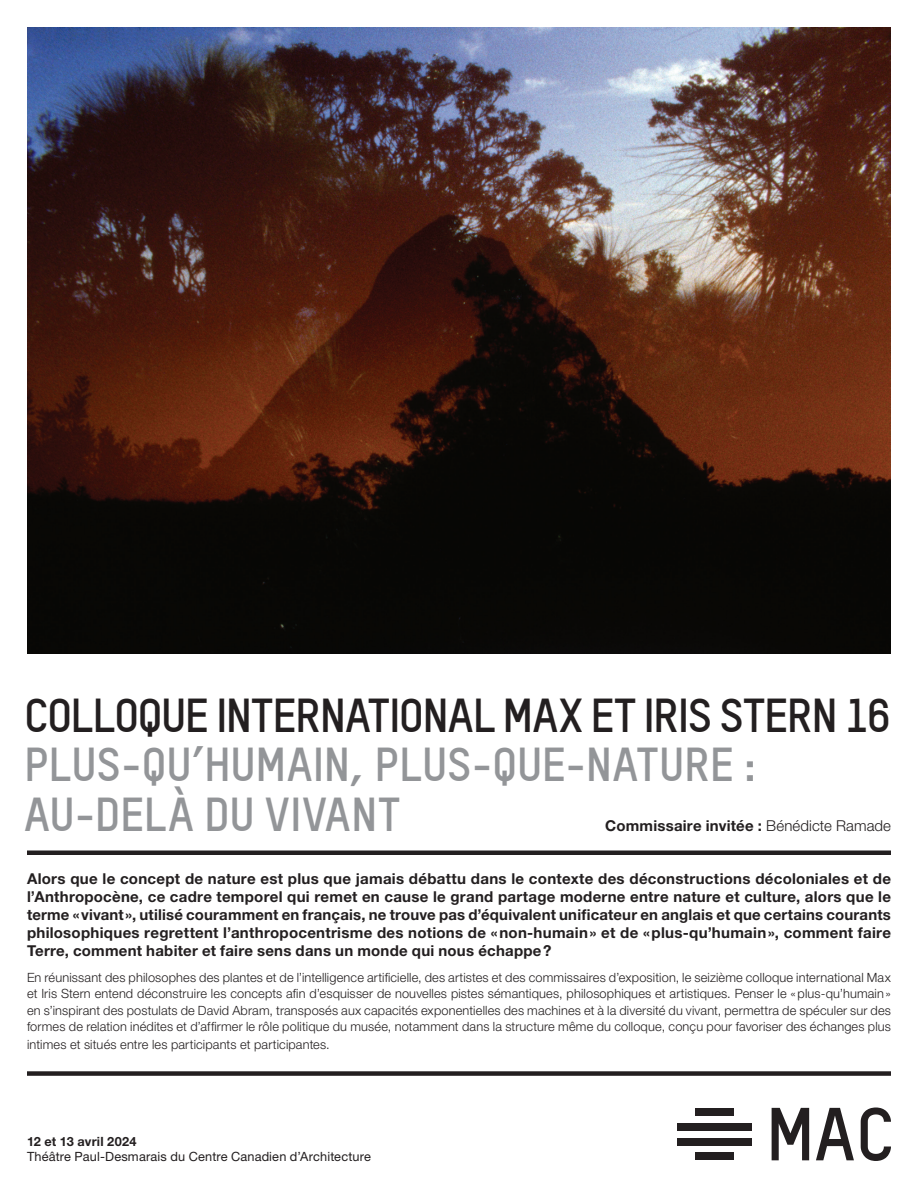
<style>
.page{position:relative;width:918px;height:1188px;background:#fff}
.page>*{position:absolute;margin:0;border:0;box-sizing:border-box;transform-origin:0 0}
.t1{font:700 46.5px/49.5px "TSTAR";letter-spacing:-.005em;color:#939598}
.t2{font:700 46.5px "TSTAR";letter-spacing:-.03em;color:#231f20}
.t3{font:700 15px/18px "Helvetica Neue LT Pro";letter-spacing:.015em;color:#231f20;text-align:justify}
.t4{font:300 12.75px/16.5px "Helvetica Neue LT Pro";letter-spacing:.01em;color:#231f20;text-align:justify}
.t5{font:12.75px "Helvetica Neue LT Pro";letter-spacing:.01em;color:#231f20}
.t6{font:700 12.75px "Helvetica Neue LT Pro";letter-spacing:.02em;color:#231f20}
.s1{font-weight:300}
</style>
<div class="page">
<img style="left:27px;top:27px;width:864px;height:626px">
<div style="left:696px;top:1108px;width:38px;height:8px;background:#231f20"></div>
<div style="left:678px;top:1123px;width:74px;height:8px;background:#231f20"></div>
<div style="left:678px;top:1138px;width:74px;height:8px;background:#231f20"></div>
<div style="left:696px;top:1152px;width:38px;height:8px;background:#231f20"></div>
<svg style="left:861px;top:1108px;width:30px;height:53px"></svg>
<svg style="left:816px;top:1108px;width:38px;height:52px"></svg>
<svg style="left:772px;top:1108px;width:37px;height:52px"></svg>
<div style="left:27px;top:1071px;width:864px;height:5px;background:#231f20"></div>
<div style="left:27px;top:850px;width:864px;height:5px;background:#231f20"></div>
<h1 class="t2" style="left:24px;top:686px;width:868px">COLLOQUE INTERNATIONAL MAX ET IRIS STERN 16</h1>
<h1 class="t1" style="left:24px;top:739px;width:734px">PLUS-QU’HUMAIN, PLUS-QUE-NATURE :<br>AU-DELÀ DU VIVANT</h1>
<p class="t3" style="left:605px;top:816px;width:287px">Commissaire invitée : <span class="s1">Bénédicte Ramade</span></p>
<p class="t3" style="left:27px;top:870px;width:866px">Alors que le concept de nature est plus que jamais débattu dans le contexte des déconstructions décoloniales et de l’Anthropocène, ce cadre temporel qui remet en cause le grand partage moderne entre nature et culture, alors que le terme «vivant», utilisé couramment en français, ne trouve pas d’équivalent unificateur en anglais et que certains courants philosophiques regrettent l’anthropocentrisme des notions de «non-humain» et de «plus-qu’humain», comment faire Terre, comment habiter et faire sens dans un monde qui nous échappe?</p>
<p class="t4" style="left:27px;top:969px;width:866px">En réunissant des philosophes des plantes et de l’intelligence artificielle, des artistes et des commissaires d’exposition, le seizième colloque international Max et Iris Stern entend déconstruire les concepts afin d’esquisser de nouvelles pistes sémantiques, philosophiques et artistiques. Penser le «plus-qu’humain» en s’inspirant des postulats de David Abram, transposés aux capacités exponentielles des machines et à la diversité du vivant, permettra de spéculer sur des formes de relation inédites et d’affirmer le rôle politique du musée, notamment dans la structure même du colloque, conçu pour favoriser des échanges plus</p>
<p class="t4" style="left:27px;top:1036px;width:304px">intimes et situés entre les participants et participantes.</p>
<p class="t6" style="left:27px;top:1134px;width:111px">12 et 13 avril 2024</p>
<p class="t5" style="left:27px;top:1149px;width:345px">Théâtre Paul-Desmarais du Centre Canadien d’Architecture</p>
</div>
